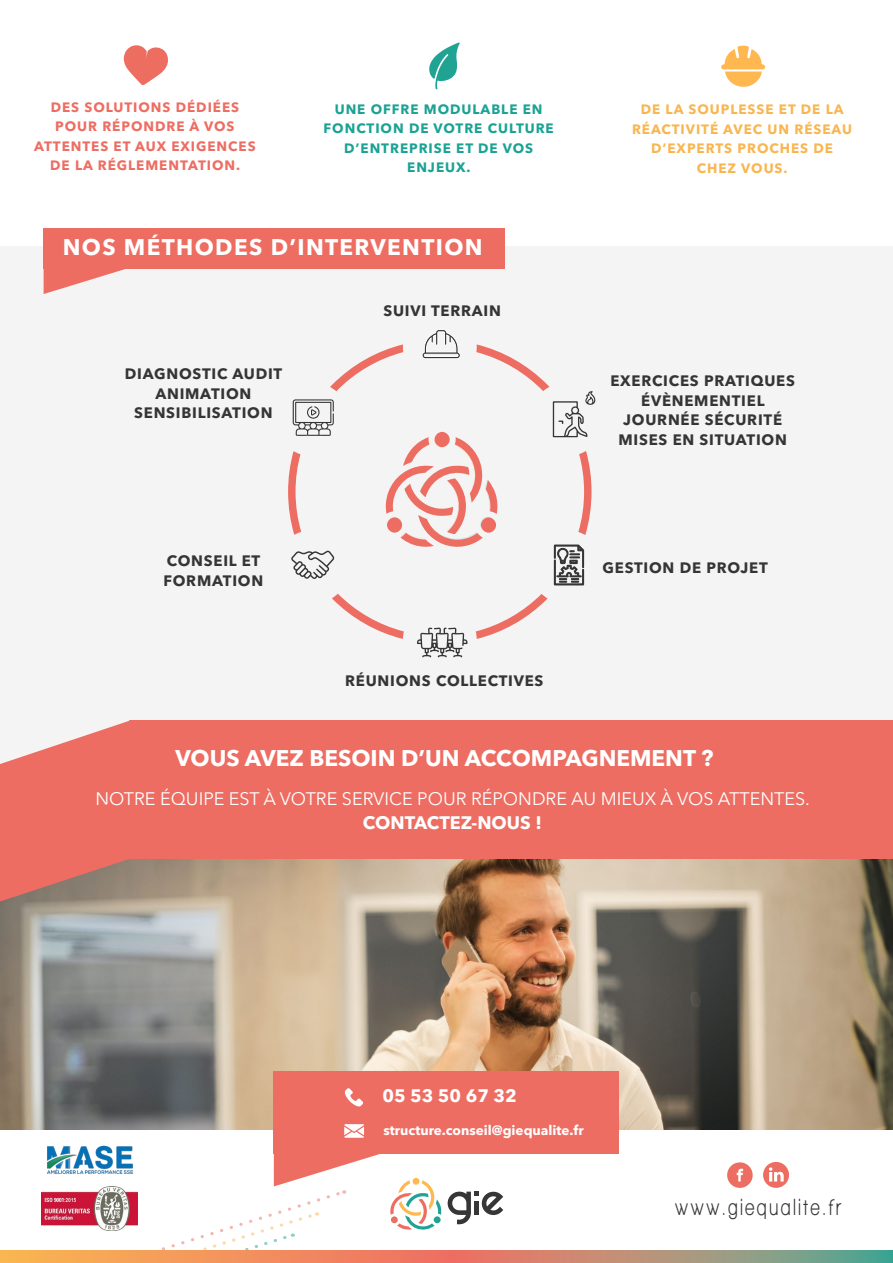
<style>
.page{position:relative;width:893px;height:1263px;background:#fff}
.page>*{position:absolute;margin:0;border:0;box-sizing:border-box;transform-origin:0 0}
.t1{font:700 condensed 23.85px "Walkway";letter-spacing:.12em;color:#363636}
.t2{font:700 22.5px "Avenir Next LT Pro";color:#fff}
.t3{font:700 22.5px "Avenir Next LT Pro";letter-spacing:.06em;color:#fff}
.t4{font:18px "Avenir Next LT Pro";color:#fff}
.t5{font:700 18px "Avenir Next LT Pro";color:#fff}
.t6{font:700 15px/19.5px "Avenir Next LT Pro";letter-spacing:.05em;color:#353535;text-align:center}
.t7{font:700 13.5px/19.5px "Avenir Next LT Pro";letter-spacing:.07em;color:#ed6d62;text-align:center}
.t8{font:700 13.5px/19.5px "Avenir Next LT Pro";letter-spacing:.07em;color:#f9b650;text-align:center}
.t9{font:700 13.5px/19.5px "Avenir Next LT Pro";letter-spacing:.07em;color:#1aa394;text-align:center}
.t10{font:700 13.5px "Avenir Next LT Pro";color:#fff}
</style>
<div class="page">
<div style="left:0;top:247px;width:893px;height:506px;background:#f4f4f4"></div>
<div style="left:0;top:721px;width:893px;height:149px;background:#ed6d62"></div>
<img style="left:0;top:859px;width:893px;height:270px">
<svg style="left:390px;top:1180px;width:51px;height:50px"></svg>
<div style="left:412px;top:1178px;width:8px;height:7px;background:#ffb84f;border-radius:50%"></div>
<div style="left:434px;top:1216px;width:7px;height:7px;background:#21a394;border-radius:50%"></div>
<div style="left:391px;top:1216px;width:7px;height:7px;background:#ed6e61;border-radius:50%"></div>
<svg style="left:448px;top:1191px;width:55px;height:33px"></svg>
<div style="left:474px;top:1201px;width:5px;height:14px;background:#363636"></div>
<div style="left:274px;top:1070px;width:345px;height:83px;background:#ed6d62"></div>
<svg style="left:162px;top:1153px;width:220px;height:97px"></svg>
<svg style="left:344px;top:1088px;width:19px;height:19px"></svg>
<svg style="left:344px;top:1124px;width:20px;height:14px"></svg>
<svg style="left:417px;top:627px;width:50px;height:30px"></svg>
<img style="left:47px;top:1145px;width:86px;height:29px">
<img style="left:42px;top:1186px;width:96px;height:45px">
<div style="left:44px;top:229px;width:461px;height:40px;background:#ed6d62"></div>
<svg style="left:44px;top:269px;width:81px;height:25px"></svg>
<svg style="left:123px;top:45px;width:45px;height:40px"></svg>
<svg style="left:721px;top:46px;width:44px;height:41px"></svg>
<svg style="left:429px;top:42px;width:31px;height:47px"></svg>
<div style="left:727px;top:1162px;width:26px;height:26px;background:#ed6d62;border-radius:50%"></div>
<svg style="left:737px;top:1169px;width:6px;height:12px"></svg>
<svg style="left:763px;top:1162px;width:26px;height:26px"></svg>
<svg style="left:332px;top:594px;width:72px;height:45px"></svg>
<svg style="left:476px;top:594px;width:72px;height:45px"></svg>
<svg style="left:0;top:1250px;width:893px;height:13px;background:#cd926b"></svg>
<svg style="left:0;top:721px;width:128px;height:43px"></svg>
<svg style="left:0;top:859px;width:129px;height:42px"></svg>
<svg style="left:288px;top:330px;width:307px;height:255px"></svg>
<div style="left:434px;top:432px;width:16px;height:15px;background:#ed6d62;border-radius:50%"></div>
<div style="left:481px;top:517px;width:15px;height:16px;background:#ed6d62;border-radius:50%"></div>
<div style="left:387px;top:517px;width:15px;height:16px;background:#ed6d62;border-radius:50%"></div>
<p class="t7" style="left:34px;top:97px;width:223px">DES SOLUTIONS DÉDIÉES<br>POUR RÉPONDRE À VOS<br>ATTENTES ET AUX EXIGENCES<br>DE LA RÉGLEMENTATION.</p>
<p class="t9" style="left:324px;top:99px;width:232px">UNE OFFRE MODULABLE EN<br>FONCTION DE VOTRE CULTURE<br>D’ENTREPRISE ET DE VOS<br>ENJEUX.</p>
<h2 class="t3" style="left:63px;top:233px;width:421px">NOS MÉTHODES D’INTERVENTION</h2>
<p class="t6" style="left:125px;top:364px;width:159px">DIAGNOSTIC AUDIT<br>ANIMATION<br>SENSIBILISATION</p>
<p class="t6" style="left:163px;top:551px;width:101px;text-align:left">CONSEIL ET<br>FORMATION</p>
<p class="t6" style="left:384px;top:301px;width:119px">SUIVI TERRAIN</p>
<p class="t6" style="left:345px;top:671px;width:200px">RÉUNIONS COLLECTIVES</p>
<p class="t8" style="left:632px;top:99px;width:222px">DE LA SOUPLESSE ET DE LA<br>RÉACTIVITÉ AVEC UN RÉSEAU<br>D’EXPERTS PROCHES DE<br>CHEZ VOUS.</p>
<p class="t6" style="left:610px;top:371px;width:186px">EXERCICES PRATIQUES<br>ÉVÈNEMENTIEL<br>JOURNÉE SÉCURITÉ<br>MISES EN SITUATION</p>
<p class="t6" style="left:603px;top:557px;width:167px">GESTION DE PROJET</p>
<h2 class="t2" style="left:176px;top:744px;width:539px">VOUS AVEZ BESOIN D’UN ACCOMPAGNEMENT ?</h2>
<p class="t4" style="left:95px;top:788px;width:716px">NOTRE ÉQUIPE EST À VOTRE SERVICE POUR RÉPONDRE AU MIEUX À VOS ATTENTES.</p>
<p class="t5" style="left:363px;top:812px;width:180px">CONTACTEZ-NOUS !</p>
<p class="t5" style="left:382px;top:1085px;width:136px">05 53 50 67 32</p>
<p class="t10" style="left:383px;top:1122px;width:202px">structure.conseil@giequalite.fr</p>
<h1 class="t1" style="left:675px;top:1194px;width:168px">www.giequalite.fr</h1>
</div>
